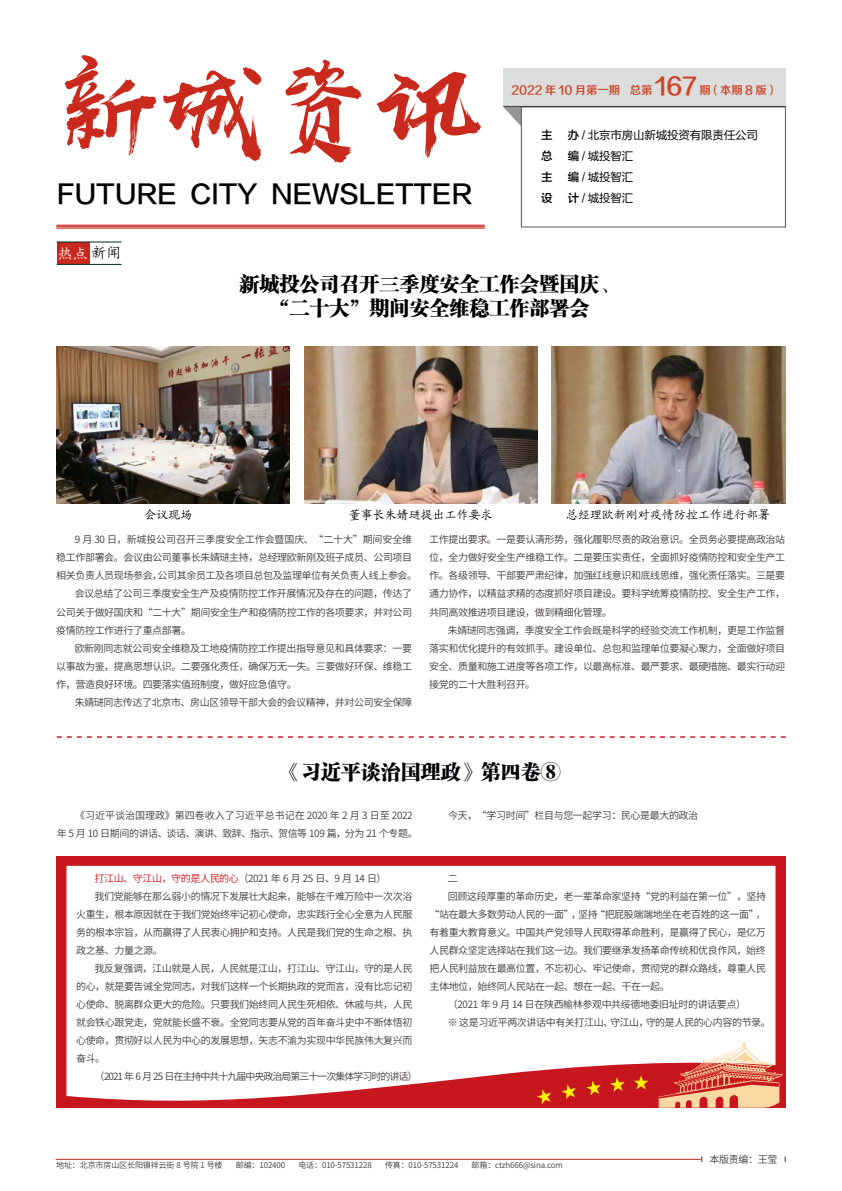
<style>
.page{position:relative;width:842px;height:1191px;background:#fff}
.page>*{position:absolute;margin:0;border:0;box-sizing:border-box;transform-origin:0 0}
.t1{font:105px "HY Shang Wei Shou Shu W";color:#c92a1d}
.t2{font:26px "FZLTZHJW GB1 0";letter-spacing:-.015em;color:#000}
.t3{font:20px/24px "FZCSJW GB1 0";color:#000;text-align:center}
.t4{font:20px "FZCSJW GB1 0";color:#030207}
.t5{font:15px "Kai Ti GB2312";color:#fff}
.t6{font:12px "Kai Ti GB2312";color:#000}
.t7{font:11.5px "FZLTHJW GB1 0";letter-spacing:-.015em;color:#000}
.t8{font:11.5px "FZLTZHJW GB1 0";color:#000}
.t9{font:11.3px "FZZZHONGJW GB1 0";color:#ce4628}
.t10{font:10px/18px "Source Han Sans CN";letter-spacing:-.04em;color:#3e3a39;text-align:justify}
.t11{font:10px "Source Han Sans CN";letter-spacing:-.1em;color:#3e3a39}
.t12{font:10px "Source Han Sans CN";letter-spacing:-.015em;color:#3e3a39}
.t13{font:8px "Source Han Sans CN";letter-spacing:-.015em;color:#3e3a39}
.s1{color:#040000}
.s2{font-size:22.6px}
.s3{font-family:"FZLTZHJW GB1 0"}
.s4{font-family:"Kai Ti"}
.s5{color:#d0121b}
</style>
<div class="page">
<hr style="left:56px;top:1158px;width:645px;height:1px;background:#c92a1d">
<div style="left:57px;top:242px;width:32px;height:22px;background:#c8281e"></div>
<hr style="left:57px;top:242px;width:65px;height:1px;background:#002a1c">
<hr style="left:57px;top:264px;width:65px;height:1px;background:#002a1c">
<svg style="left:503px;top:107px;width:18px;height:19px"></svg>
<div style="left:503px;top:68px;width:282px;height:38px;background:#dcdddd"></div>
<hr style="left:56px;top:225px;width:429px;height:1px;background:#c92a1d">
<hr style="left:56px;top:226px;width:429px;height:1px;background:#c92a1d">
<hr style="left:56px;top:227px;width:429px;height:2px;background:#c92a1d">
<hr style="left:503px;top:106px;width:282px;height:1px;background:#3e3a39">
<div style="left:56px;top:856px;width:730px;height:252px;background:#c8161e"></div>
<svg style="left:66px;top:866px;width:709px;height:242px;fill:#fff"></svg>
<svg style="left:659px;top:1041px;width:124px;height:66px"></svg>
<svg style="left:634px;top:1075px;width:14px;height:14px"></svg>
<svg style="left:610px;top:1077px;width:15px;height:14px"></svg>
<svg style="left:586px;top:1080px;width:15px;height:15px"></svg>
<svg style="left:561px;top:1084px;width:15px;height:15px"></svg>
<svg style="left:537px;top:1089px;width:14px;height:15px"></svg>
<svg style="left:57px;top:736px;width:729px;height:2px"></svg>
<img style="left:56px;top:346px;width:234px;height:157px">
<img style="left:304px;top:346px;width:233px;height:157px">
<img style="left:552px;top:346px;width:233px;height:157px">
<h1 class="t1" style="left:57px;top:42px;width:426px">新城资讯</h1>
<h2 class="t2" style="left:57px;top:180px;width:417px">FUTURE CITY NEWSLETTER</h2>
<h3 class="t5" style="left:58px;top:246px;width:65px">热点<span class="s1">新闻</span></h3>
<p class="t9" style="left:512px;top:84px;width:268px">2022 年 10 月第一期 总第 <span class="s2">167</span> 期（本期 8 版）</p>
<p class="t8" style="left:541px;top:128px;width:13px">主</p>
<p class="t7" style="left:568px;top:128px;width:192px"><span class="s3">办</span> / 北京市房山新城投资有限责任公司</p>
<p class="t8" style="left:541px;top:149px;width:13px">总</p>
<p class="t7" style="left:568px;top:149px;width:67px"><span class="s3">编</span> / 城投智汇</p>
<p class="t8" style="left:541px;top:170px;width:13px">主</p>
<p class="t7" style="left:568px;top:170px;width:67px"><span class="s3">编</span> / 城投智汇</p>
<p class="t8" style="left:541px;top:191px;width:13px">设</p>
<p class="t7" style="left:568px;top:191px;width:67px"><span class="s3">计</span> / 城投智汇</p>
<h3 class="t3" style="left:239px;top:272px;width:382px">新城投公司召开三季度安全工作会暨国庆、“二十大”期间安全维稳工作部署会</h3>
<p class="t6" style="left:144px;top:508px;width:49px">会议现场</p>
<p class="t6" style="left:349px;top:508px;width:145px">董事长朱婧<span class="s4">琎</span>提出工作要求</p>
<p class="t6" style="left:566px;top:508px;width:205px">总经理欧新刚对疫情防控工作进行部署</p>
<p class="t12" style="left:75px;top:534px;width:339px">9 月 30 日，新城投公司召开三季度安全工作会暨国庆、“二十大”期间安全维</p>
<p class="t10" style="left:56px;top:549px;width:357px">稳工作部署会。会议由公司董事长朱婧琎主持，总经理欧新刚及班子成员、公司项目</p>
<p class="t10" style="left:56px;top:567px;width:362px">相关负责人员现场参会，公司其余员工及各项目总包及监理单位有关负责人线上参会。</p>
<p class="t10" style="left:75px;top:585px;width:339px">会议总结了公司三季度安全生产及疫情防控工作开展情况及存在的问题，传达了</p>
<p class="t10" style="left:56px;top:603px;width:357px">公司关于做好国庆和“二十大”期间安全生产和疫情防控工作的各项要求，并对公司</p>
<p class="t10" style="left:56px;top:621px;width:136px">疫情防控工作进行了重点部署。</p>
<p class="t10" style="left:75px;top:639px;width:339px">欧新刚同志就公司安全维稳及工地疫情防控工作提出指导意见和具体要求：一要</p>
<p class="t10" style="left:56px;top:657px;width:357px">以事故为鉴，提高思想认识。二要强化责任，确保万无一失。三要做好环保、维稳工</p>
<p class="t10" style="left:56px;top:675px;width:242px">作，营造良好环境。四要落实值班制度，做好应急值守。</p>
<p class="t10" style="left:75px;top:693px;width:339px">朱婧琎同志传达了北京市、房山区领导干部大会的会议精神，并对公司安全保障</p>
<p class="t10" style="left:429px;top:531px;width:357px">工作提出要求。一是要认清形势，强化履职尽责的政治意识。全员务必要提高政治站位，全力做好安全生产维稳工作。二是要压实责任，全面抓好疫情防控和安全生产工作。各级领导、干部要严肃纪律，加强红线意识和底线思维，强化责任落实。三是要通力协作，以精益求精的态度抓好项目建设。要科学统筹疫情防控、安全生产工作，共同高效推进项目建设，做到精细化管理。</p>
<p class="t10" style="left:429px;top:621px;width:357px;text-indent:18px">朱婧琎同志强调，季度安全工作会既是科学的经验交流工作机制，更是工作监督落实和优化提升的有效抓手。建设单位、总包和监理单位要凝心聚力，全面做好项目安全、质量和施工进度等各项工作，以最高标准、最严要求、最硬措施、最实行动迎接党的二十大胜利召开。</p>
<h3 class="t4" style="left:281px;top:761px;width:281px">《习近平谈治国理政》第四卷⑧</h3>
<p class="t10" style="left:57px;top:807px;width:362px;text-indent:18px">《习近平谈治国理政》第四卷收入了习近平总书记在 2020 年 2 月 3 日至 2022年 5 月 10 日期间的讲话、谈话、演讲、致辞、指示、贺信等 109 篇，分为 21 个专题。</p>
<p class="t10" style="left:448px;top:807px;width:251px">今天，“学习时间”栏目与您一起学习：民心是最大的政治</p>
<p class="t10" style="left:94px;top:869px;width:294px"><span class="s5">打江山、守江山，守的是人民的心</span>（2021 年 6 月 25 日、9 月 14 日）</p>
<p class="t10" style="left:94px;top:887px;width:319px">我们党能够在那么弱小的情况下发展壮大起来，能够在千难万险中一次次浴</p>
<p class="t10" style="left:76px;top:905px;width:338px">火重生，根本原因就在于我们党始终牢记初心使命，忠实践行全心全意为人民服</p>
<p class="t10" style="left:76px;top:923px;width:338px">务的根本宗旨，从而赢得了人民衷心拥护和支持。人民是我们党的生命之根、执</p>
<p class="t10" style="left:76px;top:941px;width:88px">政之基、力量之源。</p>
<p class="t10" style="left:94px;top:959px;width:320px">我反复强调，江山就是人民，人民就是江山，打江山、守江山，守的是人民</p>
<p class="t10" style="left:76px;top:977px;width:338px">的心，就是要告诫全党同志，对我们这样一个长期执政的党而言，没有比忘记初</p>
<p class="t10" style="left:76px;top:995px;width:338px">心使命、脱离群众更大的危险。只要我们始终同人民生死相依、休戚与共，人民</p>
<p class="t10" style="left:76px;top:1013px;width:338px">就会铁心跟党走，党就能长盛不衰。全党同志要从党的百年奋斗史中不断体悟初</p>
<p class="t10" style="left:76px;top:1031px;width:338px">心使命，贯彻好以人民为中心的发展思想，矢志不渝为实现中华民族伟大复兴而</p>
<p class="t10" style="left:76px;top:1049px;width:31px">奋斗。</p>
<p class="t11" style="left:94px;top:1070px;width:324px">（2021 年 6 月 25 日在主持中共十九届中央政治局第三十一次集体学习时的讲话）</p>
<p class="t10" style="left:448px;top:869px;width:11px">二</p>
<p class="t10" style="left:448px;top:887px;width:320px">回顾这段厚重的革命历史，老一辈革命家坚持“党的利益在第一位”，坚持</p>
<p class="t10" style="left:429px;top:905px;width:338px">“站在最大多数劳动人民的一面”，坚持“把屁股端端地坐在老百姓的这一面”，</p>
<p class="t10" style="left:429px;top:923px;width:338px">有着重大教育意义。中国共产党领导人民取得革命胜利，是赢得了民心，是亿万</p>
<p class="t10" style="left:429px;top:941px;width:338px">人民群众坚定选择站在我们这一边。我们要继承发扬革命传统和优良作风，始终</p>
<p class="t10" style="left:429px;top:959px;width:338px">把人民利益放在最高位置，不忘初心、牢记使命，贯彻党的群众路线，尊重人民</p>
<p class="t10" style="left:429px;top:977px;width:242px">主体地位，始终同人民站在一起、想在一起、干在一起。</p>
<p class="t10" style="left:448px;top:995px;width:300px">（2021 年 9 月 14 日在陕西榆林参观中共绥德地委旧址时的讲话要点）</p>
<p class="t10" style="left:448px;top:1013px;width:324px">※ 这是习近平两次讲话中有关打江山、守江山，守的是人民的心内容的节录。</p>
<p class="t13" style="left:56px;top:1160px;width:168px">地址：北京市房山区长阳镇祥云街 8 号院 1 号楼</p>
<p class="t13" style="left:236px;top:1160px;width:51px">邮编：102400</p>
<p class="t13" style="left:298px;top:1160px;width:75px">电话：010-57531228</p>
<p class="t13" style="left:385px;top:1160px;width:75px">传真：010-57531224</p>
<p class="t13" style="left:472px;top:1160px;width:93px">邮箱：ctzh666@sina.com</p>
<p class="t10" style="left:709px;top:1150px;width:69px">本版责编：王莹</p>
</div>
